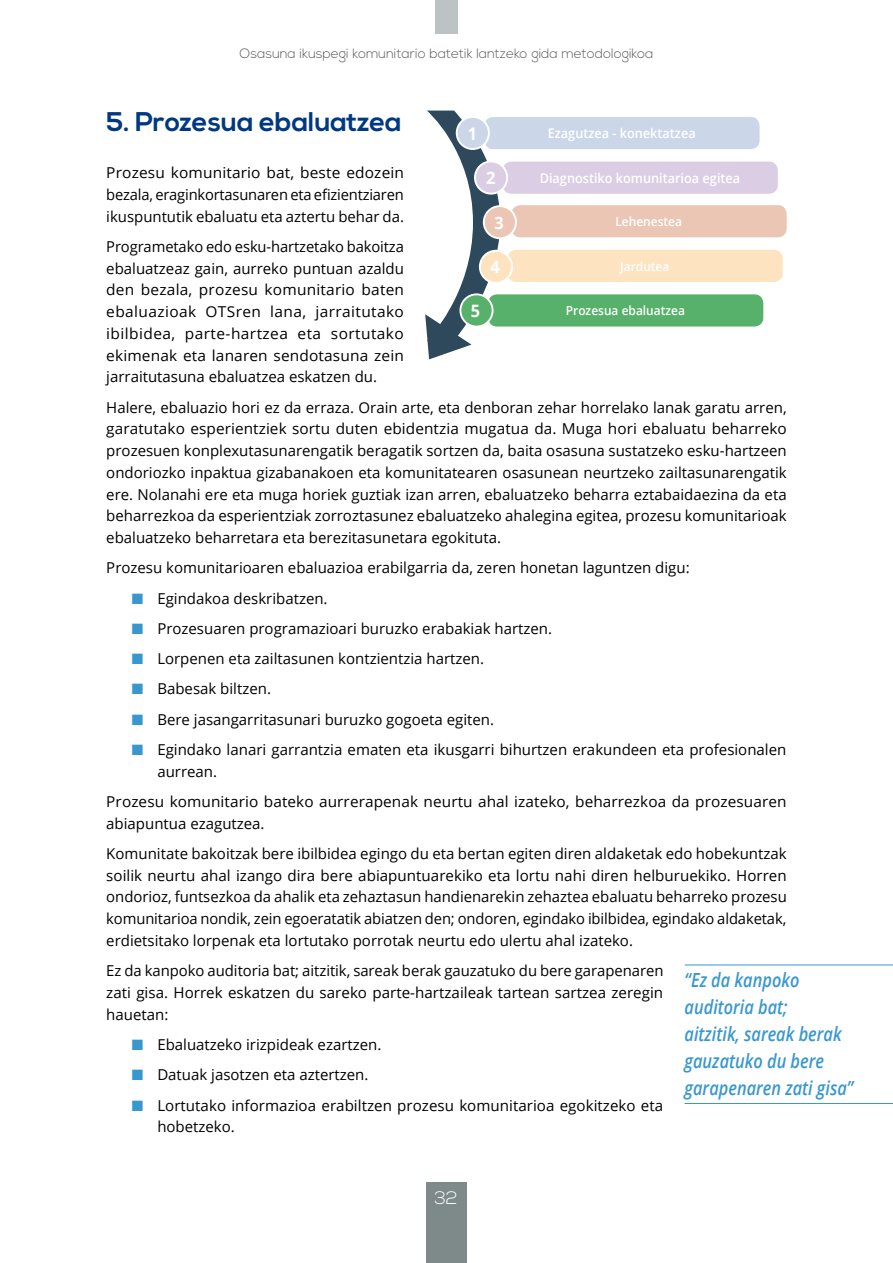
<style>
.page{position:relative;width:893px;height:1263px;background:#fff}
.page>*{position:absolute;margin:0;border:0;box-sizing:border-box;transform-origin:0 0}
.t1{font:700 27px "Nexa";color:#003882}
.t2{font:italic 600 19.5px/27px "Open Sans";color:#3997cf;scale:.84 1}
.t3{font:300 18px "Nexa";color:#fff}
.t4{font:700 17.25px "Open Sans";color:#fff;scale:.95 1}
.t5{font:700 17.1px "Open Sans";color:#fff;scale:.95 1}
.t6{font:15px/21.8px "Open Sans";color:#000;text-align:justify}
.t7{font:300 13.5px "Nexa";color:#58585a}
.t8{font:600 13.35px "Open Sans";color:#fff;scale:.95 1}
.t9{font:600 12.6px "Open Sans";color:#fff;scale:.95 1}
.s1{color:#3997cf}
</style>
<div class="page">
<div style="left:435px;top:0;width:23px;height:34px;background:#bdc3c4"></div>
<div style="left:426px;top:1182px;width:40px;height:81px;background:#7e8a89"></div>
<hr style="left:685px;top:964px;width:208px;height:1px;background:#3997cf">
<hr style="left:685px;top:1103px;width:208px;height:1px;background:#3997cf">
<svg style="left:425px;top:111px;width:75px;height:248px"></svg>
<div style="left:484px;top:117px;width:276px;height:32px;background:#cbd7e9;border-radius:9px"></div>
<div style="left:503px;top:162px;width:275px;height:32px;background:#dbcee4;border-radius:9px"></div>
<div style="left:511px;top:205px;width:276px;height:32px;background:#ecc6b5;border-radius:9px"></div>
<div style="left:508px;top:250px;width:275px;height:32px;background:#fde3c0;border-radius:9px"></div>
<div style="left:488px;top:294px;width:275px;height:33px;background:#58b16a;border-radius:9px"></div>
<div style="left:457px;top:117px;width:32px;height:32px;background:#cbd7e9;border-radius:50%"></div>
<div style="left:456px;top:116px;width:34px;height:34px;border:2px solid #fff;border-radius:50%"></div>
<div style="left:475px;top:161px;width:32px;height:33px;background:#dbcee4;border-radius:50%"></div>
<div style="left:474px;top:161px;width:34px;height:34px;border:2px solid #fff;border-radius:50%"></div>
<div style="left:484px;top:206px;width:32px;height:32px;background:#ecc6b5;border-radius:50%"></div>
<div style="left:483px;top:205px;width:34px;height:34px;border:2px solid #fff;border-radius:50%"></div>
<div style="left:480px;top:251px;width:32px;height:32px;background:#fde3c0;border-radius:50%"></div>
<div style="left:479px;top:250px;width:34px;height:34px;border:2px solid #fff;border-radius:50%"></div>
<div style="left:460px;top:294px;width:33px;height:33px;background:#58b16a;border-radius:50%"></div>
<div style="left:459px;top:293px;width:34px;height:34px;border:2px solid #fff;border-radius:50%"></div>
<p class="t7" style="left:240px;top:46px;width:415px">Osasuna ikuspegi komunitario batetik lantzeko gida metodologikoa</p>
<h1 class="t1" style="left:106px;top:106px;width:297px">5. Prozesua ebaluatzea</h1>
<p class="t6" style="left:106px;top:161px;width:299px">Prozesu komunitario bat, beste edozein bezala, eraginkortasunaren eta efizientziaren ikuspuntutik ebaluatu eta aztertu behar da.</p>
<p class="t6" style="left:106px;top:235px;width:299px">Programetako edo esku-hartzetako bakoitza ebaluatzeaz gain, aurreko puntuan azaldu den bezala, prozesu komunitario baten ebaluazioak OTSren lana, jarraitutako ibilbidea, parte-hartzea eta sortutako ekimenak eta lanaren sendotasuna zein jarraitutasuna ebaluatzea eskatzen du.</p>
<p class="t6" style="left:106px;top:396px;width:682px">Halere, ebaluazio hori ez da erraza. Orain arte, eta denboran zehar horrelako lanak garatu arren, garatutako esperientziek sortu duten ebidentzia mugatua da. Muga hori ebaluatu beharreko prozesuen konplexutasunarengatik beragatik sortzen da, baita osasuna sustatzeko esku-hartzeen ondoriozko inpaktua gizabanakoen eta komunitatearen osasunean neurtzeko zailtasunarengatik ere. Nolanahi ere eta muga horiek guztiak izan arren, ebaluatzeko beharra eztabaidaezina da eta beharrezkoa da esperientziak zorroztasunez ebaluatzeko ahalegina egitea, prozesu komunitarioak ebaluatzeko beharretara eta berezitasunetara egokituta.</p>
<p class="t6" style="left:106px;top:557px;width:585px">Prozesu komunitarioaren ebaluazioa erabilgarria da, zeren honetan laguntzen digu:</p>
<p class="t6" style="left:132px;top:587px;width:197px"><span class="s1">■</span> Egindakoa deskribatzen.</p>
<p class="t6" style="left:132px;top:617px;width:422px"><span class="s1">■</span> Prozesuaren programazioari buruzko erabakiak hartzen.</p>
<p class="t6" style="left:132px;top:647px;width:354px"><span class="s1">■</span> Lorpenen eta zailtasunen kontzientzia hartzen.</p>
<p class="t6" style="left:132px;top:678px;width:141px"><span class="s1">■</span> Babesak biltzen.</p>
<p class="t6" style="left:132px;top:708px;width:364px"><span class="s1">■</span> Bere jasangarritasunari buruzko gogoeta egiten.</p>
<p class="t6" style="left:157px;top:738px;width:631px;text-indent:-26px"><span class="s1">■</span> Egindako lanari garrantzia ematen eta ikusgarri bihurtzen erakundeen eta profesionalen aurrean.</p>
<p class="t6" style="left:106px;top:790px;width:682px">Prozesu komunitario bateko aurrerapenak neurtu ahal izateko, beharrezkoa da prozesuaren abiapuntua ezagutzea.</p>
<p class="t6" style="left:106px;top:842px;width:682px">Komunitate bakoitzak bere ibilbidea egingo du eta bertan egiten diren aldaketak edo hobekuntzak soilik neurtu ahal izango dira bere abiapuntuarekiko eta lortu nahi diren helburuekiko. Horren ondorioz, funtsezkoa da ahalik eta zehaztasun handienarekin zehaztea ebaluatu beharreko prozesu komunitarioa nondik, zein egoeratatik abiatzen den; ondoren, egindako ibilbidea, egindako aldaketak, erdietsitako lorpenak eta lortutako porrotak neurtu edo ulertu ahal izateko.</p>
<p class="t6" style="left:106px;top:959px;width:559px">Ez da kanpoko auditoria bat; aitzitik, sareak berak gauzatuko du bere garapenaren zati gisa. Horrek eskatzen du sareko parte-hartzaileak tartean sartzea zeregin hauetan:</p>
<p class="t6" style="left:132px;top:1033px;width:251px"><span class="s1">■</span> Ebaluatzeko irizpideak ezartzen.</p>
<p class="t6" style="left:132px;top:1063px;width:238px"><span class="s1">■</span> Datuak jasotzen eta aztertzen.</p>
<p class="t6" style="left:157px;top:1094px;width:507px;text-indent:-26px"><span class="s1">■</span> Lortutako informazioa erabiltzen prozesu komunitarioa egokitzeko eta hobetzeko.</p>
<p class="t4" style="left:468px;top:121px;width:11px">1</p>
<p class="t8" style="left:548px;top:124px;width:157px">Ezagutzea - konektatzea</p>
<p class="t8" style="left:540px;top:169px;width:213px">Diagnostiko komunitarioa egitea</p>
<p class="t9" style="left:615px;top:213px;width:72px">Lehenestea</p>
<p class="t9" style="left:620px;top:257px;width:53px">Jardutea</p>
<p class="t9" style="left:566px;top:302px;width:127px">Prozesua ebaluatzea</p>
<p class="t4" style="left:486px;top:166px;width:11px">2</p>
<p class="t5" style="left:494px;top:210px;width:11px">3</p>
<p class="t5" style="left:490px;top:255px;width:11px">4</p>
<p class="t5" style="left:471px;top:299px;width:11px">5</p>
<h2 class="t2" style="left:685px;top:966px;width:202px">“Ez da kanpoko auditoria bat;<br>aitzitik, sareak berak gauzatuko du bere garapenaren zati gisa”</h2>
<p class="t3" style="left:434px;top:1188px;width:25px">32</p>
</div>
